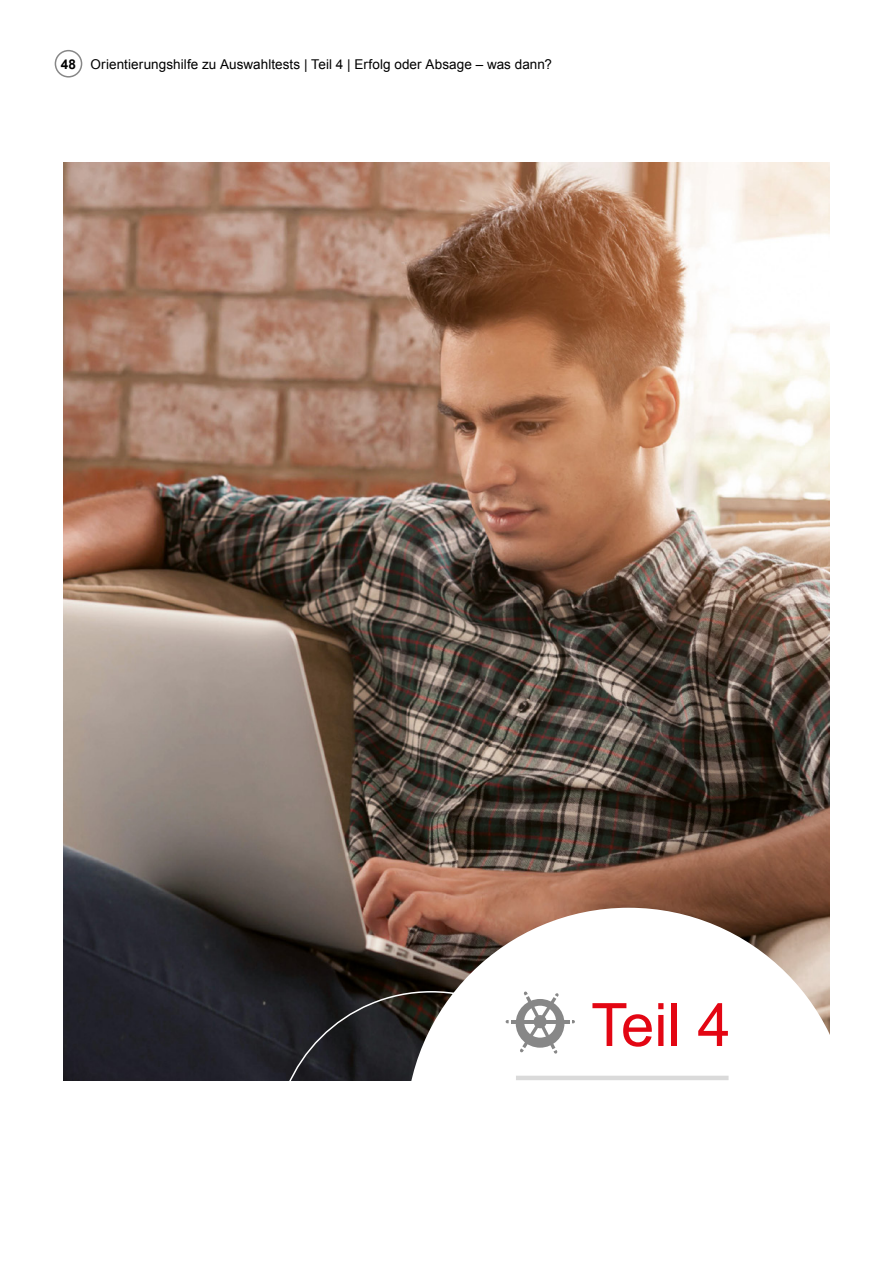
<style>
.page{position:relative;width:893px;height:1263px;background:#fff}
.page>*{position:absolute;margin:0;border:0;box-sizing:border-box;transform-origin:0 0}
.t1{font:59.85px "Arial";color:#e30613}
.t2{font:13.5px "Arial";letter-spacing:.005em;color:#000}
.t3{font:700 13.5px "Arial";color:#000}
</style>
<div class="page">
<div style="left:55px;top:50px;width:27px;height:28px;border:2px solid #878787;border-radius:50%"></div>
<img style="left:64px;top:163px;width:765px;height:917px">
<svg style="left:406px;top:908px;width:424px;height:172px"></svg>
<svg style="left:274px;top:991px;width:314px;height:90px"></svg>
<hr style="left:516px;top:1076px;width:213px;height:4px;background:#dadada">
<div style="left:516px;top:999px;width:48px;height:49px;background:#878787;border-radius:50%"></div>
<hr style="left:511px;top:1020px;width:59px;height:3px;background:#878787">
<svg style="left:520px;top:991px;width:39px;height:62px"></svg>
<p class="t3" style="left:61px;top:55px;width:17px">48</p>
<p class="t2" style="left:91px;top:55px;width:463px">Orientierungshilfe zu Auswahltests | Teil 4 | Erfolg oder Absage – was dann?</p>
<h1 class="t1" style="left:591px;top:986px;width:141px">Teil 4</h1>
</div>
